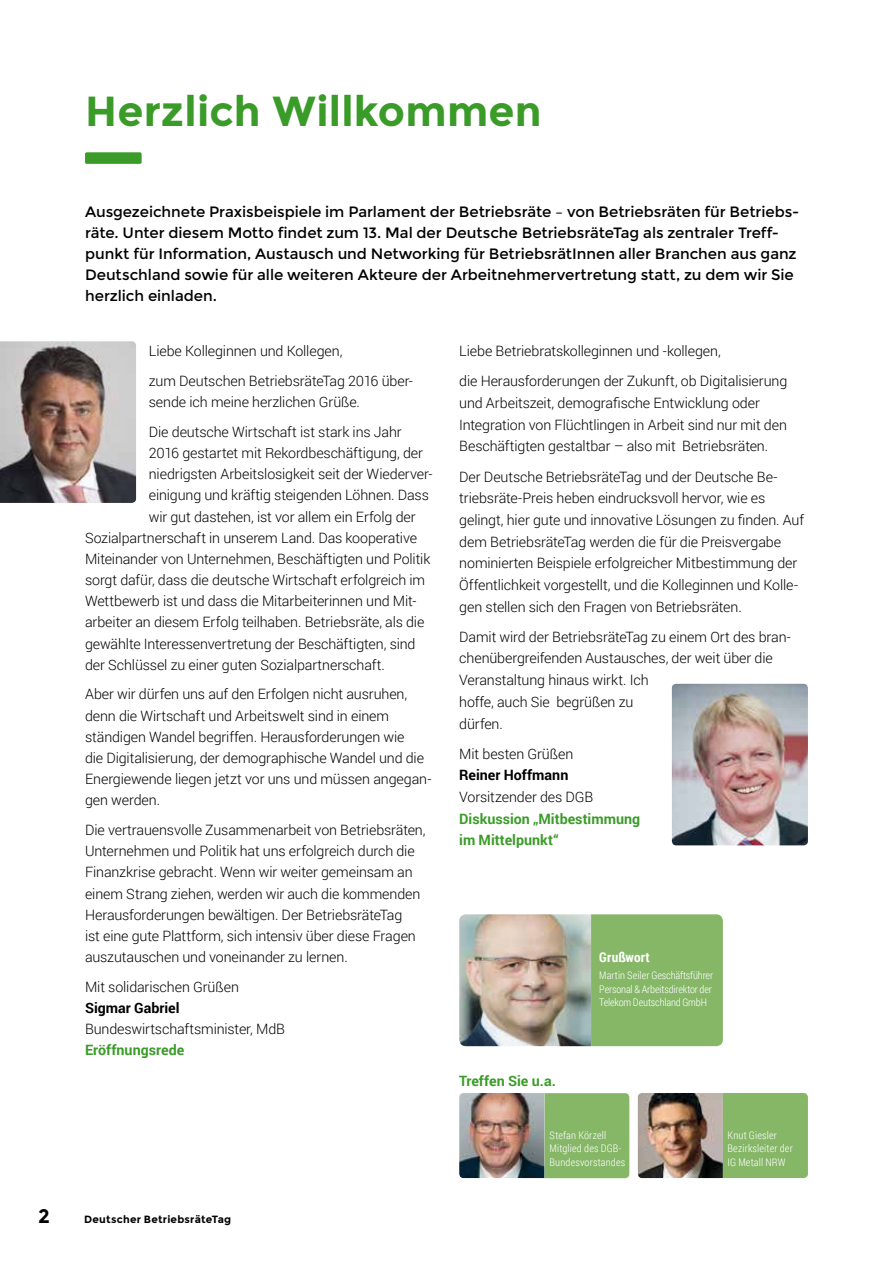
<style>
.page{position:relative;width:893px;height:1263px;background:#fff}
.page>*{position:absolute;margin:0;border:0;box-sizing:border-box;transform-origin:0 0}
.t1{font:700 42px "Montserrat";letter-spacing:.005em;color:#3b9b29}
.t2{font:700 19.5px "Montserrat";color:#000}
.t3{font:15px/21px "Montserrat";letter-spacing:-.005em;color:#000}
.t4{font:300 14.25px/21.6px "Roboto";letter-spacing:-.01em;color:#000}
.t5{font:700 14.25px/21.6px "Roboto";color:#3b9b29}
.t6{font:700 14.25px "Roboto";color:#000}
.t7{font:700 13.5px "Roboto Condensed";letter-spacing:.01em;color:#fff}
.t8{font:300 10.5px/13.5px "Roboto Condensed";letter-spacing:.01em;color:#fff}
.t9{font:700 10.5px "Montserrat";letter-spacing:.02em;color:#000}
</style>
<div class="page">
<div style="left:85px;top:152px;width:57px;height:12px;background:#3b9b29;border-radius:2px"></div>
<img style="left:0;top:341px;width:136px;height:162px">
<img style="left:672px;top:684px;width:136px;height:161px">
<img style="left:459px;top:914px;width:264px;height:132px">
<img style="left:638px;top:1093px;width:170px;height:85px">
<div style="left:544px;top:1093px;width:85px;height:85px;background:#85b767"></div>
<img style="left:459px;top:1093px;width:85px;height:85px">
<h1 class="t1" style="left:85px;top:86px;width:458px">Herzlich Willkommen</h1>
<p class="t3" style="left:85px;top:202px;width:716px">Ausgezeichnete Praxisbeispiele im Parlament der Betriebsräte – von Betriebsräten für Betriebs&shy;räte. Unter diesem Motto findet zum 13. Mal der Deutsche BetriebsräteTag als zentraler Treff&shy;punkt für Information, Austausch und Networking für BetriebsrätInnen aller Branchen aus ganz Deutschland sowie für alle weiteren Akteure der Arbeitnehmervertretung statt, zu dem wir Sie herzlich einladen.</p>
<p class="t4" style="left:149px;top:336px;width:266px;line-height:29.7px">Liebe Kolleginnen und Kollegen,<br>zum Deutschen BetriebsräteTag 2016 über-</p>
<p class="t4" style="left:149px;top:387px;width:254px;line-height:29.7px">sende ich meine herzlichen Grüße.<br>Die deutsche Wirtschaft ist stark ins Jahr</p>
<p class="t4" style="left:149px;top:442px;width:276px">2016 gestartet mit Rekordbeschäftigung, der</p>
<p class="t4" style="left:149px;top:463px;width:285px">niedrigsten Arbeitslosigkeit seit der Wiederver-</p>
<p class="t4" style="left:149px;top:484px;width:282px">einigung und kräftig steigenden Löhnen. Dass</p>
<p class="t4" style="left:149px;top:505px;width:268px">wir gut dastehen, ist vor allem ein Erfolg der</p>
<p class="t4" style="left:85px;top:526px;width:334px">Sozialpartnerschaft in unserem Land. Das kooperative</p>
<p class="t4" style="left:85px;top:547px;width:347px">Miteinander von Unternehmen, Beschäftigten und Politik</p>
<p class="t4" style="left:85px;top:569px;width:342px">sorgt dafür, dass die deutsche Wirtschaft erfolgreich im</p>
<p class="t4" style="left:85px;top:590px;width:333px">Wettbewerb ist und dass die Mitarbeiterinnen und Mit-</p>
<p class="t4" style="left:85px;top:611px;width:341px">arbeiter an diesem Erfolg teilhaben. Betriebsräte, als die</p>
<p class="t4" style="left:85px;top:632px;width:332px">gewählte Interessenvertretung der Beschäftigten, sind</p>
<p class="t4" style="left:85px;top:653px;width:301px">der Schlüssel zu einer guten Sozialpartnerschaft.</p>
<p class="t4" style="left:85px;top:683px;width:348px;line-height:21.1px">Aber wir dürfen uns auf den Erfolgen nicht ausruhen, denn die Wirtschaft und Arbeitswelt sind in einem ständigen Wandel begriffen. Herausforderungen wie<br>die Digitalisierung, der demographische Wandel und die Energiewende liegen jetzt vor uns und müssen angegan&shy;gen werden.</p>
<p class="t4" style="left:85px;top:819px;width:342px;line-height:21.1px">Die vertrauensvolle Zusammenarbeit von Betriebsräten, Unternehmen und Politik hat uns erfolgreich durch die Finanzkrise gebracht. Wenn wir weiter gemeinsam an einem Strang ziehen, werden wir auch die kommenden Herausforderungen bewältigen. Der BetriebsräteTag<br>ist eine gute Plattform, sich intensiv über diese Fragen auszutauschen und voneinander zu lernen.</p>
<p class="t4" style="left:85px;top:975px;width:155px">Mit solidarischen Grüßen</p>
<p class="t6" style="left:85px;top:998px;width:96px">Sigmar Gabriel</p>
<p class="t4" style="left:85px;top:1018px;width:202px">Bundeswirtschaftsminister, MdB</p>
<p class="t5" style="left:85px;top:1039px;width:101px">Eröffnungsrede</p>
<h2 class="t2" style="left:38px;top:1205px;width:13px">2</h2>
<p class="t9" style="left:84px;top:1213px;width:148px">Deutscher BetriebsräteTag</p>
<p class="t4" style="left:459px;top:336px;width:330px;line-height:30.2px">Liebe Betriebratskolleginnen und -kollegen,<br>die Herausforderungen der Zukunft, ob Digitalisierung</p>
<p class="t4" style="left:459px;top:392px;width:329px">und Arbeitszeit, demografische Entwicklung oder<br>Integration von Flüchtlingen in Arbeit sind nur mit den<br>Beschäftigten gestaltbar – also mit Betriebsräten.</p>
<p class="t4" style="left:459px;top:465px;width:346px">Der Deutsche BetriebsräteTag und der Deutsche Be&shy;triebsräte-Preis heben eindrucksvoll hervor, wie es gelingt, hier gute und innovative Lösungen zu finden. Auf dem BetriebsräteTag werden die für die Preisvergabe nominierten Beispiele erfolgreicher Mitbestimmung der Öffentlichkeit vorgestellt, und die Kolleginnen und Kolle&shy;gen stellen sich den Fragen von Betriebsräten.</p>
<p class="t4" style="left:459px;top:625px;width:333px">Damit wird der BetriebsräteTag zu einem Ort des bran&shy;chenübergreifenden Austausches, der weit über die Veranstaltung hinaus wirkt. Ich<br>hoffe, auch Sie begrüßen zu<br>dürfen.</p>
<p class="t4" style="left:459px;top:742px;width:116px">Mit besten Grüßen</p>
<p class="t6" style="left:459px;top:765px;width:111px">Reiner Hoffmann</p>
<p class="t4" style="left:459px;top:786px;width:136px">Vorsitzender des DGB</p>
<p class="t5" style="left:459px;top:807px;width:182px">Diskussion „Mitbestimmung im Mittelpunkt“</p>
<p class="t5" style="left:459px;top:1069px;width:98px">Treffen Sie u.a.</p>
<p class="t7" style="left:599px;top:947px;width:52px">Grußwort</p>
<p class="t8" style="left:599px;top:968px;width:115px;text-align:justify">Martin Seiler Geschäftsführer Personal &amp; Arbeitsdirektor der Telekom Deutschland GmbH</p>
<p class="t8" style="left:550px;top:1128px;width:77px">Stefan Körzell<br>Mitglied des DGB-<br>Bundesvorstandes</p>
<p class="t8" style="left:727px;top:1128px;width:67px">Knut Giesler<br>Bezirksleiter der<br>IG Metall NRW</p>
</div>
